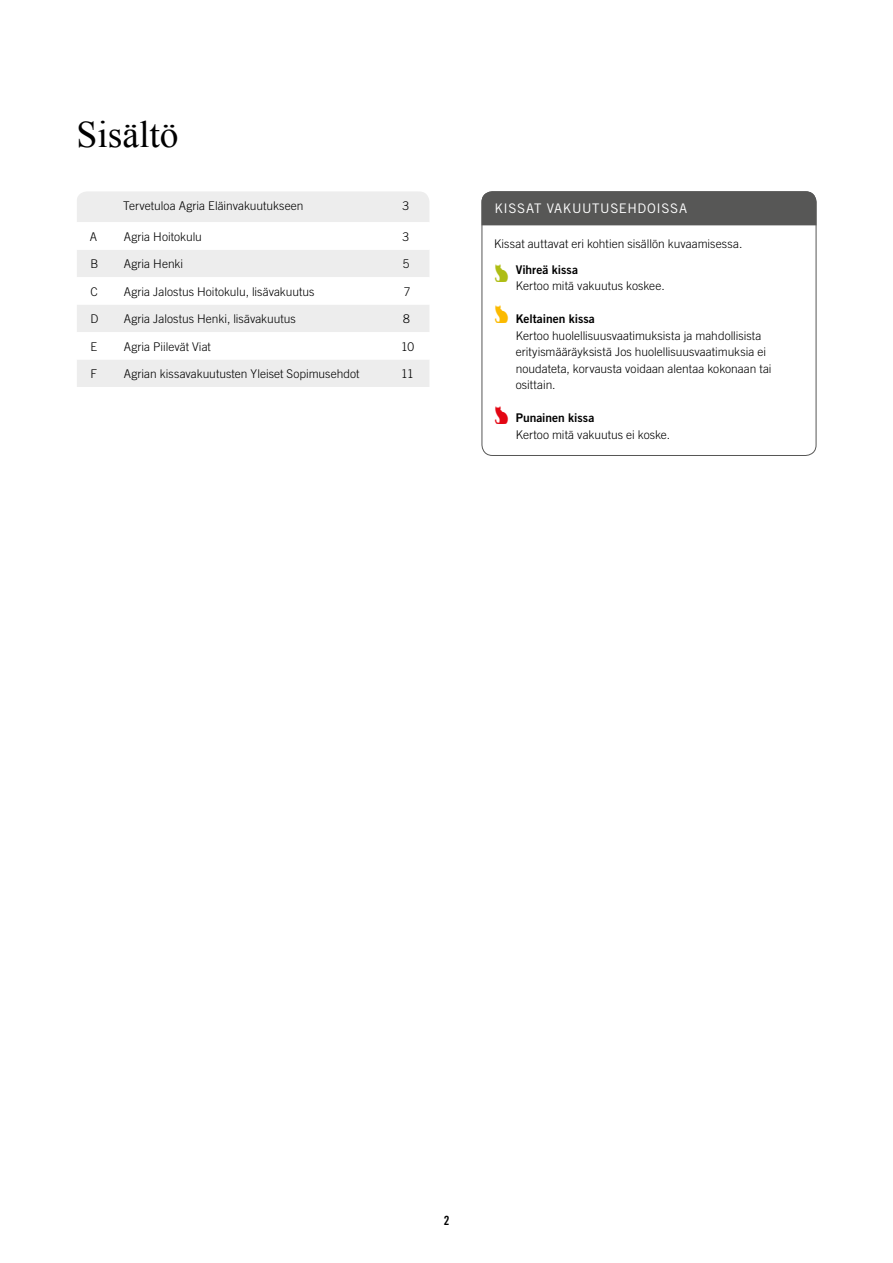
<style>
.page{position:relative;width:893px;height:1263px;background:#fff}
.page>*{position:absolute;margin:0;border:0;box-sizing:border-box;transform-origin:0 0}
.t1{font:37.5px "Times New Roman";color:#000}
.t2{font:25.5px "Djuranfanger";color:#aebd14}
.t3{font:25.5px "Djuranfanger";color:#fbba00}
.t4{font:25.5px "Djuranfanger";color:#e30613}
.t5{font:13.2px "Trade Gothic LT Std";letter-spacing:.04em;color:#fff}
.t6{font:12.75px "Trade Gothic Bold Cond Twenty";color:#000}
.t7{font:300 12px/16.5px "Trade Gothic";color:#000}
.t8{font:12px "Trade Gothic LT Std Bd 2";color:#000}
</style>
<div class="page">
<div style="left:77px;top:191px;width:352px;height:196px;background:#ededed"></div>
<svg style="left:77px;top:222px;width:352px;height:137px"></svg>
<div style="left:482px;top:191px;width:334px;height:34px;background:#575756"></div>
<h1 class="t1" style="left:77px;top:109px;width:104px">Sisältö</h1>
<p class="t7" style="left:123px;top:197px;width:182px">Tervetuloa Agria Eläinvakuutukseen</p>
<p class="t7" style="left:402px;top:197px;width:8px">3</p>
<p class="t7" style="left:90px;top:228px;width:9px">A</p>
<p class="t7" style="left:124px;top:228px;width:80px">Agria Hoitokulu</p>
<p class="t7" style="left:402px;top:228px;width:8px">3</p>
<p class="t7" style="left:90px;top:255px;width:10px">B</p>
<p class="t7" style="left:124px;top:255px;width:61px">Agria Henki</p>
<p class="t7" style="left:403px;top:255px;width:8px">5</p>
<p class="t7" style="left:90px;top:283px;width:9px">C</p>
<p class="t7" style="left:124px;top:283px;width:192px">Agria Jalostus Hoitokulu, lisävakuutus</p>
<p class="t7" style="left:404px;top:283px;width:8px">7</p>
<p class="t7" style="left:90px;top:310px;width:10px">D</p>
<p class="t7" style="left:124px;top:310px;width:174px">Agria Jalostus Henki, lisävakuutus</p>
<p class="t7" style="left:403px;top:310px;width:8px">8</p>
<p class="t7" style="left:90px;top:338px;width:8px">E</p>
<p class="t7" style="left:124px;top:338px;width:89px">Agria Piilevät Viat</p>
<p class="t7" style="left:401px;top:338px;width:14px">10</p>
<p class="t7" style="left:90px;top:365px;width:8px">F</p>
<p class="t7" style="left:124px;top:365px;width:237px">Agrian kissavakuutusten Yleiset Sopimusehdot</p>
<p class="t7" style="left:401px;top:365px;width:14px">11</p>
<p class="t5" style="left:494px;top:200px;width:194px">KISSAT VAKUUTUSEHDOISSA</p>
<p class="t7" style="left:494px;top:235px;width:250px">Kissat auttavat eri kohtien sisällön kuvaamisessa.</p>
<h2 class="t2" style="left:494px;top:259px;width:16px">B</h2>
<h2 class="t3" style="left:494px;top:299px;width:16px">B</h2>
<p class="t8" style="left:516px;top:262px;width:64px">Vihreä kissa</p>
<p class="t7" style="left:516px;top:277px;width:151px">Kertoo mitä vakuutus koskee.</p>
<p class="t8" style="left:516px;top:311px;width:81px">Keltainen kissa</p>
<p class="t7" style="left:516px;top:327px;width:257px">Kertoo huolellisuusvaatimuksista ja mahdollisista erityismääräyksistä Jos huolellisuusvaatimuksia ei noudateta, korvausta voidaan alentaa kokonaan tai osittain.</p>
<p class="t8" style="left:516px;top:410px;width:80px">Punainen kissa</p>
<p class="t7" style="left:516px;top:426px;width:156px">Kertoo mitä vakuutus ei koske.</p>
<h2 class="t4" style="left:494px;top:400px;width:16px">B</h2>
<p class="t6" style="left:444px;top:1212px;width:7px">2</p>
</div>
